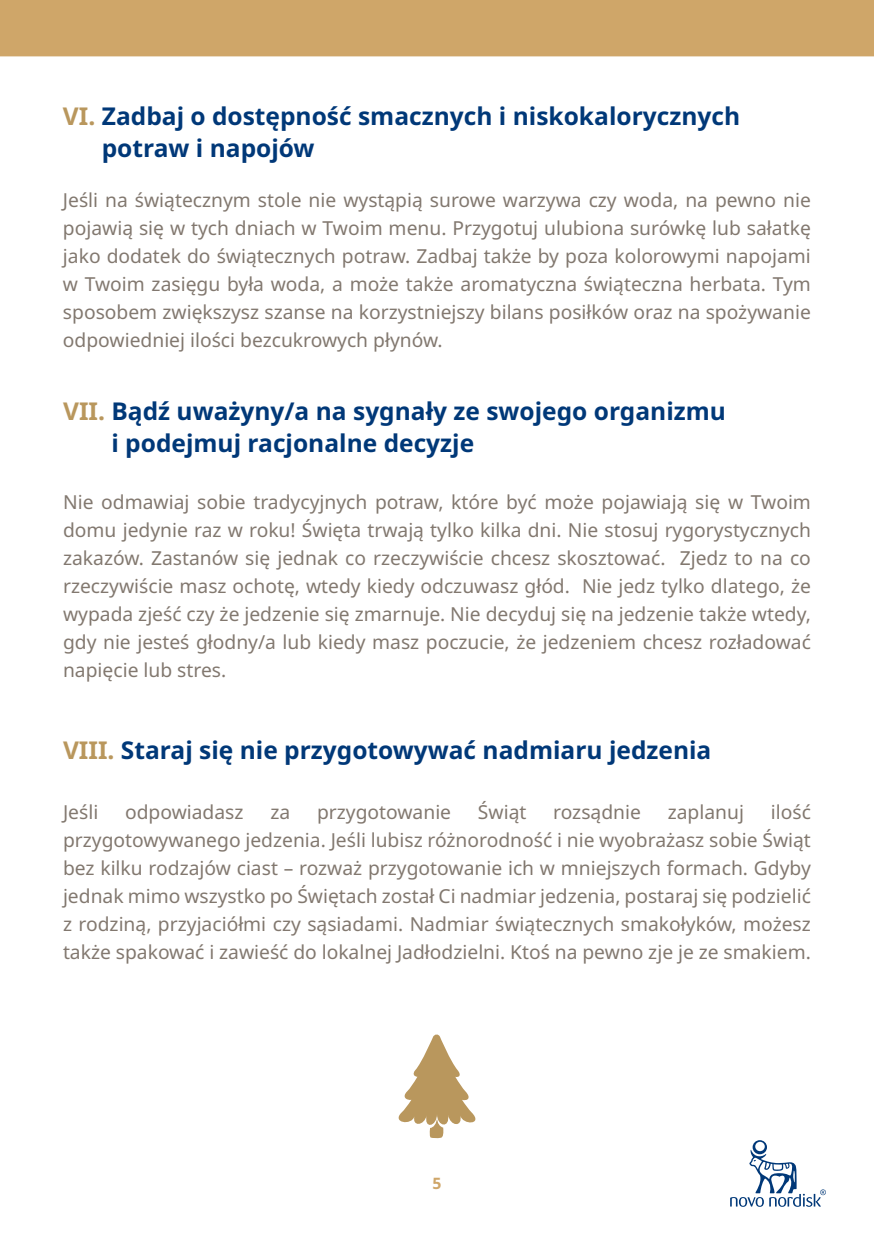
<style>
.page{position:relative;width:874px;height:1241px;background:#fff}
.page>*{position:absolute;margin:0;border:0;box-sizing:border-box;transform-origin:0 0}
.t1{font:700 24.5px/31.5px "Apis";color:#003878}
.t2{font:19.25px/28px "Apis";color:#82786f;text-align:justify}
.t3{font:700 15.75px "Apis";color:#cfa669}
.s1{color:#b9975d}
</style>
<div class="page">
<div style="left:0;top:0;width:873px;height:56px;background:#cfa669"></div>
<svg style="left:730px;top:1140px;width:95px;height:66px"></svg>
<svg style="left:398px;top:1034px;width:78px;height:104px"></svg>
<p class="t1" style="left:102px;top:101px;width:639px;text-indent:-39px"><span class="s1">VI.</span> Zadbaj o dostępność smacznych i niskokalorycznych potraw i napojów</p>
<p class="t2" style="left:63px;top:186px;width:749px">Jeśli na świątecznym stole nie wystąpią surowe warzywa czy woda, na pewno nie pojawią się w tych dniach w Twoim menu. Przygotuj ulubiona surówkę lub sałatkę jako dodatek do świątecznych potraw. Zadbaj także by poza kolorowymi napojami w Twoim zasięgu była woda, a może także aromatyczna świąteczna herbata. Tym sposobem zwiększysz szanse na korzystniejszy bilans posiłków oraz na spożywanie odpowiedniej ilości bezcukrowych płynów.</p>
<p class="t1" style="left:111px;top:396px;width:615px;text-indent:-48px"><span class="s1">VII.</span> Bądź uważyny/a na sygnały ze swojego organizmu i podejmuj racjonalne decyzje</p>
<p class="t2" style="left:63px;top:488px;width:749px">Nie odmawiaj sobie tradycyjnych potraw, które być może pojawiają się w Twoim domu jedynie raz w roku! Święta trwają tylko kilka dni. Nie stosuj rygorystycznych zakazów. Zastanów się jednak co rzeczywiście chcesz skosztować. Zjedz to na co rzeczywiście masz ochotę, wtedy kiedy odczuwasz głód. Nie jedz tylko dlatego, że wypada zjeść czy że jedzenie się zmarnuje. Nie decyduj się na jedzenie także wtedy, gdy nie jesteś głodny/a lub kiedy masz poczucie, że jedzeniem chcesz rozładować napięcie lub stres.</p>
<p class="t1" style="left:63px;top:734px;width:649px"><span class="s1">VIII.</span> Staraj się nie przygotowywać nadmiaru jedzenia</p>
<p class="t2" style="left:63px;top:798px;width:37px">Jeśli</p>
<p class="t2" style="left:125px;top:798px;width:120px">odpowiadasz</p>
<p class="t2" style="left:270px;top:798px;width:21px">za</p>
<p class="t2" style="left:317px;top:798px;width:135px">przygotowanie</p>
<p class="t2" style="left:477px;top:798px;width:50px">Świąt</p>
<p class="t2" style="left:553px;top:798px;width:89px">rozsądnie</p>
<p class="t2" style="left:667px;top:798px;width:78px">zaplanuj</p>
<p class="t2" style="left:63px;top:798px;width:749px;text-indent:707px">ilość przygotowywanego jedzenia. Jeśli lubisz różnorodność i nie wyobrażasz sobie Świąt bez kilku rodzajów ciast – rozważ przygotowanie ich w mniejszych formach. Gdyby jednak mimo wszystko po Świętach został Ci nadmiar jedzenia, postaraj się podzielić z rodziną, przyjaciółmi czy sąsiadami. Nadmiar świątecznych smakołyków, możesz także spakować i zawieść do lokalnej Jadłodzielni. Ktoś na pewno zje je ze smakiem.</p>
<p class="t3" style="left:432px;top:1171px;width:11px">5</p>
</div>
